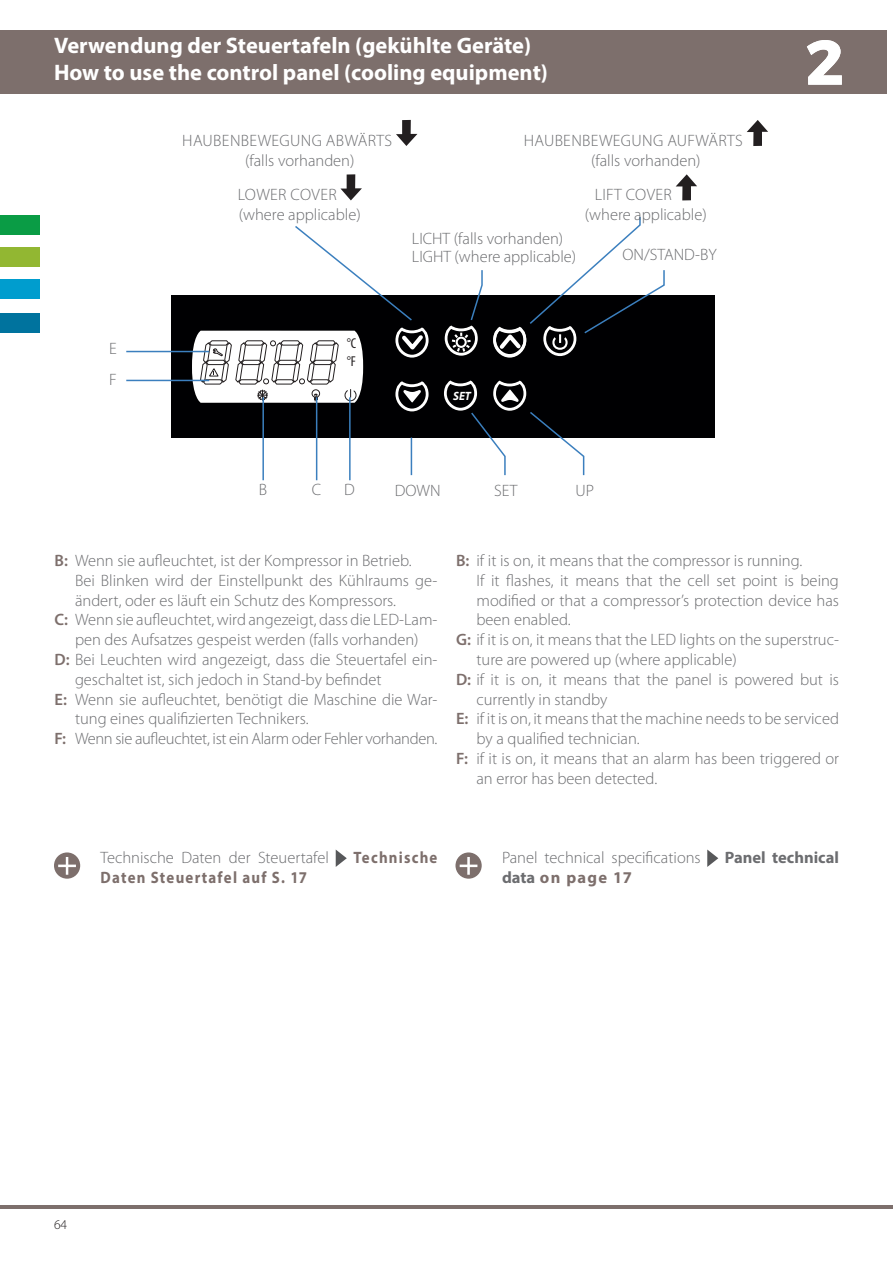
<style>
.page{position:relative;width:893px;height:1263px;background:#fff}
.page>*{position:absolute;margin:0;border:0;box-sizing:border-box;transform-origin:0 0}
.t1{font:700 63px "Montserrat";color:#fff}
._1_Titolo_EN{font:700 22.5px "Myriad Pro";color:#fff}
._1_Titolo_IT{font:700 22.5px "Myriad Pro";color:#fff}
.Testo_corrente_rient{font:300 16.5px/19.8px "Myriad Pro";color:#6c6d70}
.Testo_corrente_rient-2{font:300 16.5px "Myriad Pro";letter-spacing:.02em;color:#6c6d70}
.Testo_corrente_rient-3{font:300 16.5px "Myriad Pro";letter-spacing:-.02em;color:#6c6d70}
.Testo_corrente_IT{font:700 16.5px "Myriad Pro";letter-spacing:.08em;color:#7d6f6c;scale:.9 1}
.Testo_corrente_IT-2{font:300 16.5px "Myriad Pro";color:#6c6d70}
.Testo_corrente_EN{font:300 16.5px "Myriad Pro";color:#6c6d70}
.Testo_corrente_EN-2{font:700 16.5px "Myriad Pro";color:#6c6d70}
.Testo_corrente_EN-3{font:700 16.5px "Myriad Pro";letter-spacing:.045em;color:#7d6f6c}
.t2{font:condensed 14.4px/17.2px "Myriad Pro";color:#231f20}
.t3{font:300 13.5px "Myriad Pro";color:#231f20}
.t4{font:italic 700 12px "Myriad Pro";color:#fff;scale:.95 1}
.s1{font-weight:600;color:#7d6f6c}
.s2{color:#6c6d70}
</style>
<div class="page">
<hr style="left:0;top:1205px;width:893px;height:4px;background:#7d6f6c">
<div style="left:0;top:30px;width:887px;height:64px;background:#7d6f6c"></div>
<div style="left:172px;top:295px;width:543px;height:142px;background:#000002"></div>
<svg style="left:192px;top:226px;width:237px;height:185px"></svg>
<hr style="left:411px;top:437px;width:1px;height:38px;background:#3b7fbe">
<svg style="left:444px;top:380px;width:141px;height:96px"></svg>
<svg style="left:445px;top:270px;width:38px;height:86px"></svg>
<svg style="left:493px;top:216px;width:172px;height:142px"></svg>
<hr style="left:126px;top:380px;width:83px;height:1px;background:#3b7fbe">
<hr style="left:262px;top:397px;width:2px;height:83px;background:#3b7fbe">
<hr style="left:316px;top:397px;width:1px;height:83px;background:#3b7fbe">
<hr style="left:349px;top:397px;width:2px;height:83px;background:#3b7fbe">
<hr style="left:126px;top:351px;width:83px;height:1px;background:#3b7fbe">
<div style="left:0;top:215px;width:39px;height:20px;background:#0a9c45"></div>
<div style="left:0;top:247px;width:39px;height:20px;background:#92b732"></div>
<div style="left:0;top:279px;width:39px;height:20px;background:#009dce"></div>
<div style="left:0;top:313px;width:39px;height:20px;background:#00739e"></div>
<svg style="left:340px;top:174px;width:22px;height:26px"></svg>
<svg style="left:676px;top:174px;width:21px;height:26px"></svg>
<svg style="left:455px;top:852px;width:27px;height:27px"></svg>
<svg style="left:460px;top:857px;width:17px;height:18px"></svg>
<svg style="left:707px;top:849px;width:11px;height:18px"></svg>
<div style="left:54px;top:852px;width:26px;height:27px;background:#7d6f6c;border-radius:50%"></div>
<svg style="left:58px;top:857px;width:18px;height:18px"></svg>
<svg style="left:336px;top:850px;width:11px;height:17px"></svg>
<svg style="left:396px;top:120px;width:21px;height:26px"></svg>
<svg style="left:747px;top:120px;width:21px;height:26px"></svg>
<p class="_1_Titolo_IT" style="left:54px;top:31px;width:479px">Verwendung der Steuertafeln (gekühlte Geräte)</p>
<p class="_1_Titolo_EN" style="left:54px;top:58px;width:495px">How to use the control panel (cooling equipment)</p>
<p class="Testo_corrente_rient" style="left:109px;top:339px;width:9px">E</p>
<p class="Testo_corrente_rient" style="left:109px;top:370px;width:9px">F</p>
<p class="Testo_corrente_rient-2" style="left:182px;top:131px;width:211px">HAUBENBEWEGUNG ABWÄRTS</p>
<p class="Testo_corrente_rient" style="left:245px;top:151px;width:111px">(falls vorhanden)</p>
<p class="Testo_corrente_rient-2" style="left:238px;top:186px;width:100px">LOWER COVER</p>
<p class="Testo_corrente_rient" style="left:239px;top:205px;width:123px">(where applicable)</p>
<p class="Testo_corrente_rient-2" style="left:524px;top:131px;width:221px">HAUBENBEWEGUNG AUFWÄRTS</p>
<p class="Testo_corrente_rient" style="left:591px;top:151px;width:111px">(falls vorhanden)</p>
<p class="Testo_corrente_rient" style="left:412px;top:229px;width:153px">LICHT (falls vorhanden)</p>
<p class="Testo_corrente_rient" style="left:412px;top:247px;width:166px">LIGHT (where applicable)</p>
<p class="Testo_corrente_rient-2" style="left:595px;top:186px;width:79px">LIFT COVER</p>
<p class="Testo_corrente_rient" style="left:585px;top:205px;width:123px">(where applicable)</p>
<p class="Testo_corrente_rient" style="left:623px;top:245px;width:96px">ON/STAND-BY</p>
<p class="t2" style="left:347px;top:335px;width:11px">°C °F</p>
<p class="t4" style="left:453px;top:388px;width:20px">SET</p>
<p class="Testo_corrente_rient" style="left:259px;top:480px;width:10px">B</p>
<p class="Testo_corrente_rient" style="left:312px;top:480px;width:11px">C</p>
<p class="Testo_corrente_rient" style="left:344px;top:480px;width:12px">D</p>
<p class="Testo_corrente_rient" style="left:395px;top:481px;width:47px">DOWN</p>
<p class="Testo_corrente_rient" style="left:494px;top:481px;width:25px">SET</p>
<p class="Testo_corrente_rient" style="left:575px;top:481px;width:20px">UP</p>
<p class="t1" style="left:806px;top:12px;width:40px">2</p>
<p class="Testo_corrente_rient" style="left:55px;top:551px;width:359px"><span class="s1">B:</span> Wenn sie aufleuchtet, ist der Kompressor in Betrieb.</p>
<p class="Testo_corrente_rient" style="left:75px;top:571px;width:364px">Bei Blinken wird der Einstellpunkt des Kühlraums ge&shy;ändert, oder es läuft ein Schutz des Kompressors.</p>
<p class="Testo_corrente_rient" style="left:55px;top:610px;width:384px;text-align:center"><span class="s1">C:</span> Wenn sie aufleuchtet, wird angezeigt, dass die LED-Lam&shy;pen des Aufsatzes gespeist werden (falls vorhanden)</p>
<p class="Testo_corrente_rient" style="left:75px;top:650px;width:364px;text-indent:-20px"><span class="s1">D:</span> Bei Leuchten wird angezeigt, dass die Steuertafel ein&shy;geschaltet ist, sich jedoch in Stand-by befindet</p>
<p class="Testo_corrente_rient" style="left:75px;top:689px;width:364px;text-indent:-20px"><span class="s1">E:</span> Wenn sie aufleuchtet, benötigt die Maschine die War&shy;tung eines qualifizierten Technikers.</p>
<p class="Testo_corrente_rient-3" style="left:55px;top:730px;width:384px"><span class="s1">F:</span> Wenn sie aufleuchtet, ist ein Alarm oder Fehler vorhanden.</p>
<p class="Testo_corrente_rient" style="left:456px;top:551px;width:348px"><span class="s1">B:</span> if it is on, it means that the compressor is running.</p>
<p class="Testo_corrente_rient" style="left:476px;top:571px;width:364px;text-align:justify">If it flashes, it means that the cell set point is being modified or that a compressor’s protection device has been enabled.</p>
<p class="Testo_corrente_rient" style="left:476px;top:630px;width:364px;text-indent:-20px"><span class="s1">G:</span> if it is on, it means that the LED lights on the superstruc&shy;ture are powered up (where applicable)</p>
<p class="Testo_corrente_rient" style="left:476px;top:670px;width:364px;text-indent:-20px"><span class="s1">D:</span> if it is on, it means that the panel is powered but is currently in standby</p>
<p class="Testo_corrente_rient" style="left:476px;top:709px;width:364px;text-indent:-20px"><span class="s1">E:</span> if it is on, it means that the machine needs to be serviced by a qualified technician.</p>
<p class="Testo_corrente_rient" style="left:476px;top:749px;width:364px;text-indent:-20px"><span class="s1">F:</span> if it is on, it means that an alarm has been triggered or an error has been detected.</p>
<p class="Testo_corrente_IT-2" style="left:100px;top:848px;width:230px">Technische Daten der Steuertafel</p>
<p class="Testo_corrente_IT" style="left:354px;top:847px;width:95px">Technische</p>
<p class="Testo_corrente_IT" style="left:100px;top:866px;width:231px">Daten Steuertafel auf S. 17</p>
<p class="Testo_corrente_EN" style="left:502px;top:848px;width:200px">Panel technical specifications</p>
<p class="Testo_corrente_EN-2" style="left:725px;top:847px;width:116px">Panel technical</p>
<p class="Testo_corrente_EN-3" style="left:502px;top:866px;width:131px"><span class="s2">data</span> on page 17</p>
<p class="t3" style="left:54px;top:1217px;width:15px">64</p>
</div>
